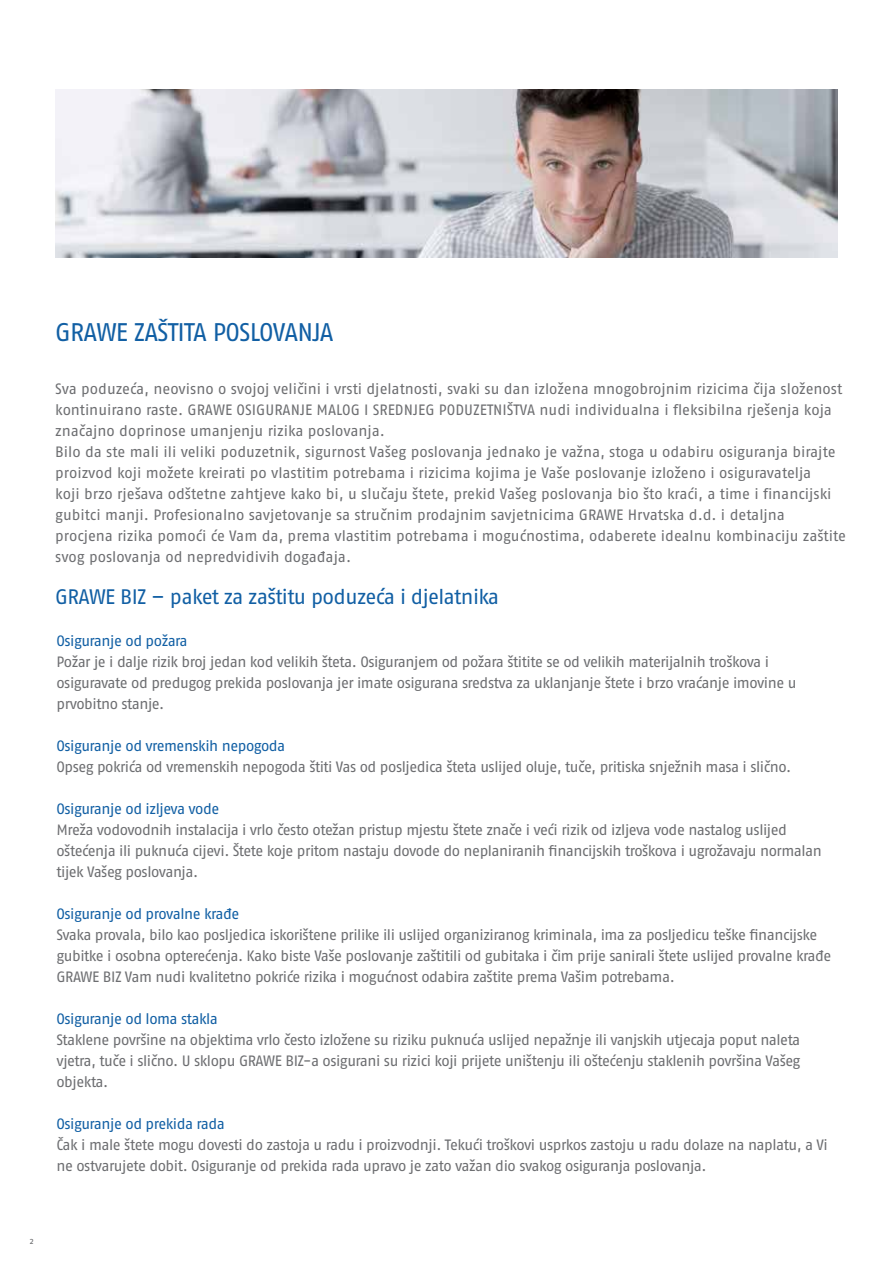
<style>
.page{position:relative;width:893px;height:1263px;background:#fff}
.page>*{position:absolute;margin:0;border:0;box-sizing:border-box;transform-origin:0 0}
.t1{font:25.5px "Fago Pro";letter-spacing:-.03em;color:#115fa4}
.t2{font:21px "Fago Pro";letter-spacing:-.035em;color:#115fa4}
.t3{font:15px/21px "Fago Pro";letter-spacing:-.03em;color:#6d6e71}
.t4{font:15px/21px "Fago Pro";color:#6d6e71}
.t5{font:15px "Fago Pro";letter-spacing:-.03em;color:#115fa4}
.t6{font:9px "Fago Pro";color:#6d6e71}
</style>
<div class="page">
<img style="left:55px;top:89px;width:783px;height:168px">
<h1 class="t1" style="left:55px;top:317px;width:280px">GRAWE ZAŠTITA POSLOVANJA</h1>
<p class="t4" style="left:55px;top:378px;width:792px">Sva poduzeća, neovisno o svojoj veličini i vrsti djelatnosti, svaki su dan izložena mnogobrojnim rizicima čija složenost kontinuirano raste. GRAWE OSIGURANJE MALOG I SREDNJEG PODUZETNIŠTVA nudi individualna i fleksibilna rješenja koja značajno doprinose umanjenju rizika poslovanja.<br>Bilo da ste mali ili veliki poduzetnik, sigurnost Vašeg poslovanja jednako je važna, stoga u odabiru osiguranja birajte proizvod koji možete kreirati po vlastitim potrebama i rizicima kojima je Vaše poslovanje izloženo i osiguravatelja<br>koji brzo rješava odštetne zahtjeve kako bi, u slučaju štete, prekid Vašeg poslovanja bio što kraći, a time i financijski gubitci manji. Profesionalno savjetovanje sa stručnim prodajnim savjetnicima GRAWE Hrvatska d.d. i detaljna procjena rizika pomoći će Vam da, prema vlastitim potrebama i mogućnostima, odaberete idealnu kombinaciju zaštite svog poslovanja od nepredvidivih događaja.</p>
<h2 class="t2" style="left:55px;top:584px;width:445px">GRAWE BIZ – paket za zaštitu poduzeća i djelatnika</h2>
<p class="t5" style="left:56px;top:632px;width:133px">Osiguranje od požara</p>
<p class="t3" style="left:56px;top:651px;width:741px">Požar je i dalje rizik broj jedan kod velikih šteta. Osiguranjem od požara štitite se od velikih materijalnih troškova i osiguravate od predugog prekida poslovanja jer imate osigurana sredstva za uklanjanje štete i brzo vraćanje imovine u prvobitno stanje.</p>
<p class="t5" style="left:56px;top:737px;width:230px">Osiguranje od vremenskih nepogoda</p>
<p class="t3" style="left:56px;top:756px;width:736px">Opseg pokrića od vremenskih nepogoda štiti Vas od posljedica šteta uslijed oluje, tuče, pritiska snježnih masa i slično.</p>
<p class="t5" style="left:56px;top:800px;width:164px">Osiguranje od izljeva vode</p>
<p class="t3" style="left:56px;top:819px;width:767px">Mreža vodovodnih instalacija i vrlo često otežan pristup mjestu štete znače i veći rizik od izljeva vode nastalog uslijed oštećenja ili puknuća cijevi. Štete koje pritom nastaju dovode do neplaniranih financijskih troškova i ugrožavaju normalan tijek Vašeg poslovanja.</p>
<p class="t5" style="left:56px;top:905px;width:184px">Osiguranje od provalne krađe</p>
<p class="t3" style="left:56px;top:924px;width:776px">Svaka provala, bilo kao posljedica iskorištene prilike ili uslijed organiziranog kriminala, ima za posljedicu teške financijske gubitke i osobna opterećenja. Kako biste Vaše poslovanje zaštitili od gubitaka i čim prije sanirali štete uslijed provalne krađe<br>GRAWE BIZ Vam nudi kvalitetno pokriće rizika i mogućnost odabira zaštite prema Vašim potrebama.</p>
<p class="t5" style="left:56px;top:1010px;width:163px">Osiguranje od loma stakla</p>
<p class="t3" style="left:56px;top:1029px;width:745px;text-align:justify">Staklene površine na objektima vrlo često izložene su riziku puknuća uslijed nepažnje ili vanjskih utjecaja poput naleta vjetra, tuče i slično. U sklopu GRAWE BIZ-a osigurani su rizici koji prijete uništenju ili oštećenju staklenih površina Vašeg objekta.</p>
<p class="t5" style="left:56px;top:1115px;width:170px">Osiguranje od prekida rada</p>
<p class="t3" style="left:56px;top:1134px;width:773px">Čak i male štete mogu dovesti do zastoja u radu i proizvodnji. Tekući troškovi usprkos zastoju u radu dolaze na naplatu, a Vi ne ostvarujete dobit. Osiguranje od prekida rada upravo je zato važan dio svakog osiguranja poslovanja.</p>
<p class="t6" style="left:30px;top:1236px;width:6px">2</p>
</div>
